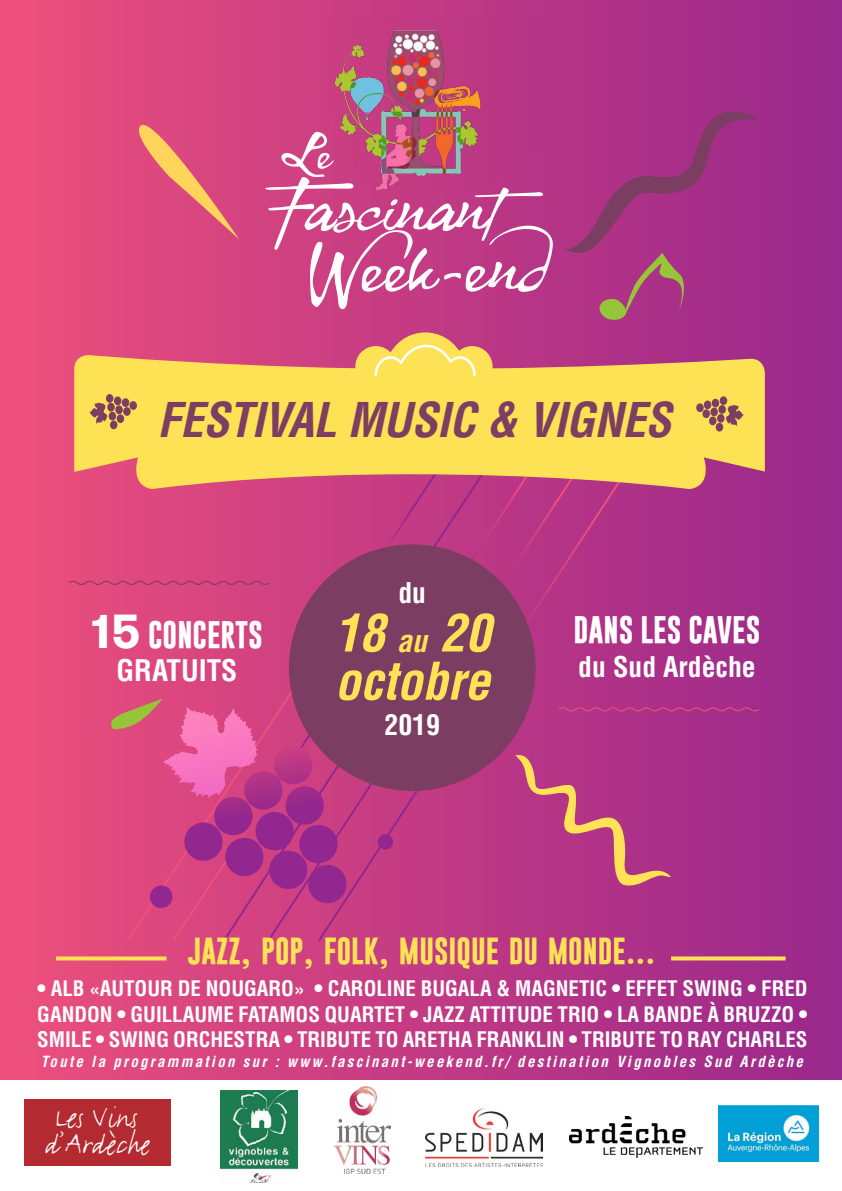
<style>
.page{position:relative;width:842px;height:1191px;background:#fff}
.page>*{position:absolute;margin:0;border:0;box-sizing:border-box;transform-origin:0 0}
.t1{font:italic 700 condensed 50.7px/48.2px "Helvetica";color:#ffe256}
.t2{font:italic 700 condensed 46.7px "Helvetica";letter-spacing:-.01em;color:#7d3e62}
.t3{font:33.9px/27.3px "Justlefthand";color:#fff}
.t4{font:700 condensed 29px "Helvetica";color:#fff}
.t5{font:700 condensed 27.9px "Helvetica";color:#fff}
.t6{font:700 27.8px "Gobold";color:#fff}
.t7{font:700 condensed 27.8px "Helvetica";color:#fff}
.t8{font:700 27.3px "Gobold";color:#fee256}
.t9{font:700 condensed 20.9px/25.1px "Helvetica";color:#fff;text-align:justify}
.t10{font:italic 700 condensed 15px "Helvetica";letter-spacing:.15em;color:#fff}
.s1{font-family:"GT Walsheim";font-size:47px}
.s2{font-size:30px}
.s3{font-family:"GT Walsheim";font-weight:400;font-size:39px}
</style>
<div class="page">
<div style="left:0;top:0;width:842px;height:1079px;background:linear-gradient(to right,#ed4f7b,#99278c)"></div>
<div style="left:638px;top:752px;width:36px;height:136px;background:#ab3088"></div>
<svg style="left:131px;top:113px;width:108px;height:126px;background:#df5a79"></svg>
<svg style="left:565px;top:106px;width:193px;height:215px;background:#a63483"></svg>
<svg style="left:111px;top:699px;width:14px;height:30px"></svg>
<img style="left:425px;top:1108px;width:118px;height:58px">
<img style="left:718px;top:1105px;width:100px;height:56px">
<img style="left:221px;top:1090px;width:76px;height:92px">
<div style="left:125px;top:489px;width:46px;height:454px;background:#de487e"></div>
<svg style="left:171px;top:489px;width:50px;height:454px;background:#dc4a84"></svg>
<svg style="left:221px;top:489px;width:45px;height:454px;background:#d64684"></svg>
<div style="left:266px;top:489px;width:50px;height:454px;background:#d04181"></div>
<svg style="left:316px;top:489px;width:322px;height:454px;background:#bb3a84"></svg>
<div style="left:289px;top:544px;width:247px;height:247px;background:#7c3d62;border-radius:50%"></div>
<svg style="left:557px;top:705px;width:204px;height:8px;background:#b43486"></svg>
<svg style="left:67px;top:579px;width:204px;height:7px"></svg>
<div style="left:378px;top:834px;width:15px;height:15px;background:#94288e;border-radius:8px"></div>
<div style="left:150px;top:885px;width:23px;height:23px;background:#92278f;border-radius:11px"></div>
<svg style="left:74px;top:354px;width:691px;height:135px;background:#f3c55d"></svg>
<svg style="left:89px;top:394px;width:48px;height:35px;background:#c69b5b"></svg>
<svg style="left:696px;top:396px;width:48px;height:36px;background:#c89d5a"></svg>
<svg style="left:355px;top:332px;width:138px;height:85px;background:#f5cb61"></svg>
<svg style="left:56px;top:956px;width:110px;height:4px"></svg>
<svg style="left:671px;top:956px;width:115px;height:4px"></svg>
<img style="left:334px;top:1086px;width:57px;height:87px">
<div style="left:24px;top:1099px;width:147px;height:66px;background:#b32a30"></div>
<img style="left:570px;top:1116px;width:133px;height:41px">
<img style="left:327px;top:15px;width:235px;height:175px">
<svg style="left:265px;top:132px;width:288px;height:177px;background:#ca5c93"></svg>
<svg style="left:163px;top:746px;width:186px;height:159px;background:#be3d8a"></svg>
<h2 class="t2" style="left:157px;top:391px;width:516px">FESTIVAL MUSIC &amp; VIGNES</h2>
<h3 class="t6" style="left:91px;top:616px;width:173px"><span class="s1">15</span> CONCERTS</h3>
<h3 class="t4" style="left:117px;top:652px;width:122px">GRATUITS</h3>
<h3 class="t5" style="left:398px;top:575px;width:29px">du</h3>
<h1 class="t1" style="left:334px;top:608px;width:158px">18 <span class="s2">au</span> 20 octobre</h1>
<h3 class="t5" style="left:384px;top:707px;width:57px">2019</h3>
<h3 class="t6" style="left:573px;top:611px;width:188px">DANS LES CAVES</h3>
<h3 class="t7" style="left:578px;top:649px;width:179px">du Sud Ardèche</h3>
<h3 class="t8" style="left:188px;top:933px;width:469px">JAZZ<span class="s3">,</span> POP<span class="s3">,</span> FOLK<span class="s3">,</span> MUSIQUE DU MONDE<span class="s3">...</span></h3>
<p class="t9" style="left:37px;top:976px;width:772px">• ALB «AUTOUR DE NOUGARO» • CAROLINE BUGALA &amp; MAGNETIC • EFFET SWING • FRED GANDON • GUILLAUME FATAMOS QUARTET • JAZZ ATTITUDE TRIO • LA BANDE À BRUZZO • SMILE • SWING ORCHESTRA • TRIBUTE TO ARETHA FRANKLIN • TRIBUTE TO RAY CHARLES</p>
<p class="t10" style="left:41px;top:1052px;width:764px">Toute la programmation sur : www.fascinant-weekend.fr/ destination Vignobles Sud Ardèche</p>
<h3 class="t3" style="left:45px;top:1104px;width:107px">Les Vins d’Ardèche</h3>
</div>
